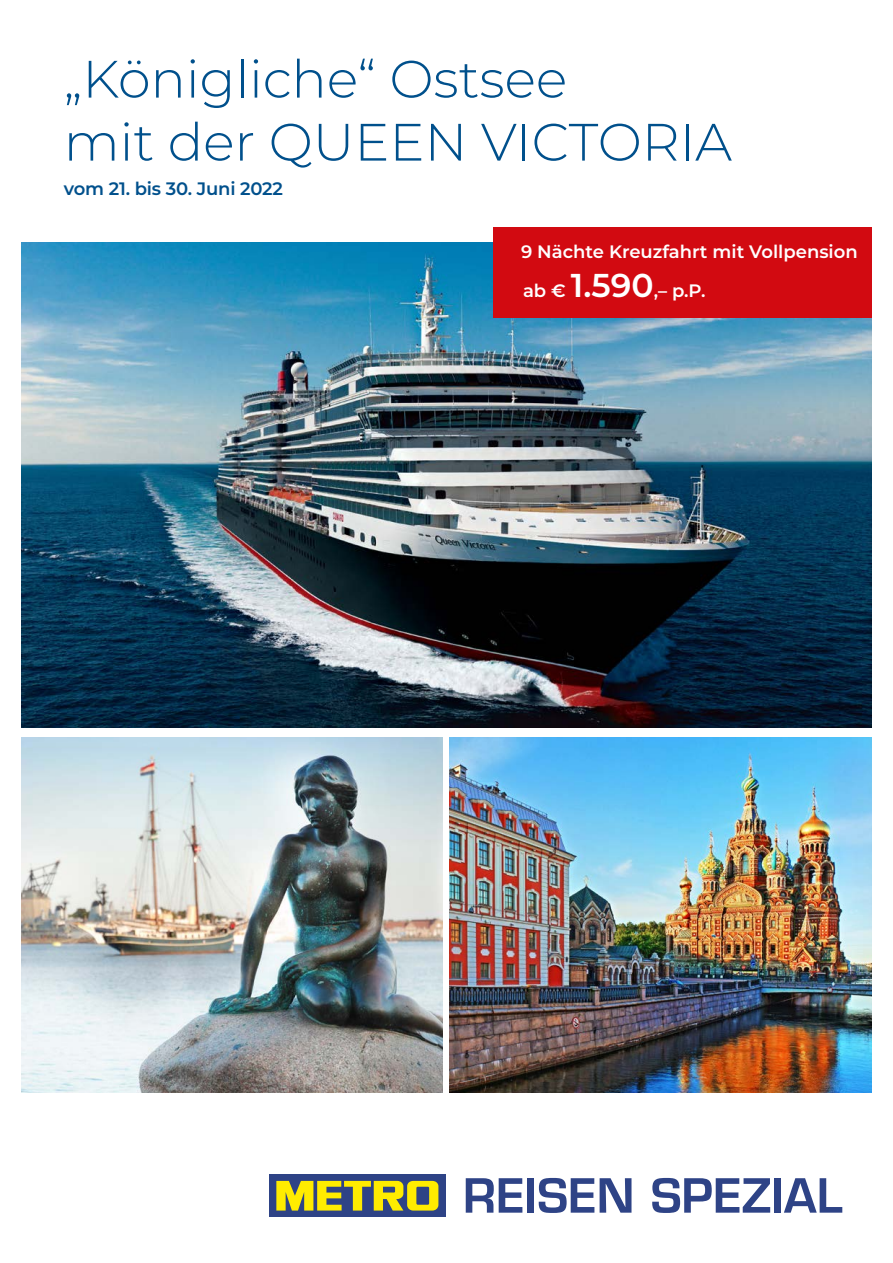
<style>
.page{position:relative;width:893px;height:1263px;background:#fff}
.page>*{position:absolute;margin:0;border:0;box-sizing:border-box;transform-origin:0 0}
.t1{font:300 52.5px/63px "Montserrat";color:#00508c}
.t2{font:600 18px/39px "Montserrat";color:#fff}
.t3{font:600 18px "Montserrat";letter-spacing:-.01em;color:#00508c}
.s1{font-size:33px}
</style>
<div class="page">
<svg style="left:466px;top:1178px;width:56px;height:35px"></svg>
<div style="left:528px;top:1178px;width:6px;height:35px;background:#2e4386"></div>
<svg style="left:539px;top:1178px;width:55px;height:35px"></svg>
<svg style="left:600px;top:1178px;width:31px;height:35px"></svg>
<svg style="left:652px;top:1178px;width:118px;height:35px"></svg>
<div style="left:774px;top:1178px;width:7px;height:35px;background:#2e4386"></div>
<svg style="left:784px;top:1178px;width:58px;height:35px"></svg>
<div style="left:269px;top:1174px;width:177px;height:43px;background:#2e4386"></div>
<svg style="left:276px;top:1181px;width:162px;height:29px"></svg>
<img style="left:21px;top:242px;width:851px;height:485px">
<img style="left:21px;top:738px;width:421px;height:355px">
<img style="left:449px;top:738px;width:423px;height:355px">
<div style="left:493px;top:227px;width:379px;height:91px;background:#d20a11"></div>
<h1 class="t1" style="left:64px;top:46px;width:670px">„Königliche“ Ostsee<br>mit der QUEEN VICTORIA</h1>
<p class="t3" style="left:64px;top:176px;width:221px">vom 21. bis 30. Juni 2022</p>
<p class="t2" style="left:521px;top:231px;width:338px">9 Nächte Kreuzfahrt mit Vollpension ab € <span class="s1">1.590</span>,– p.P.</p>
</div>
